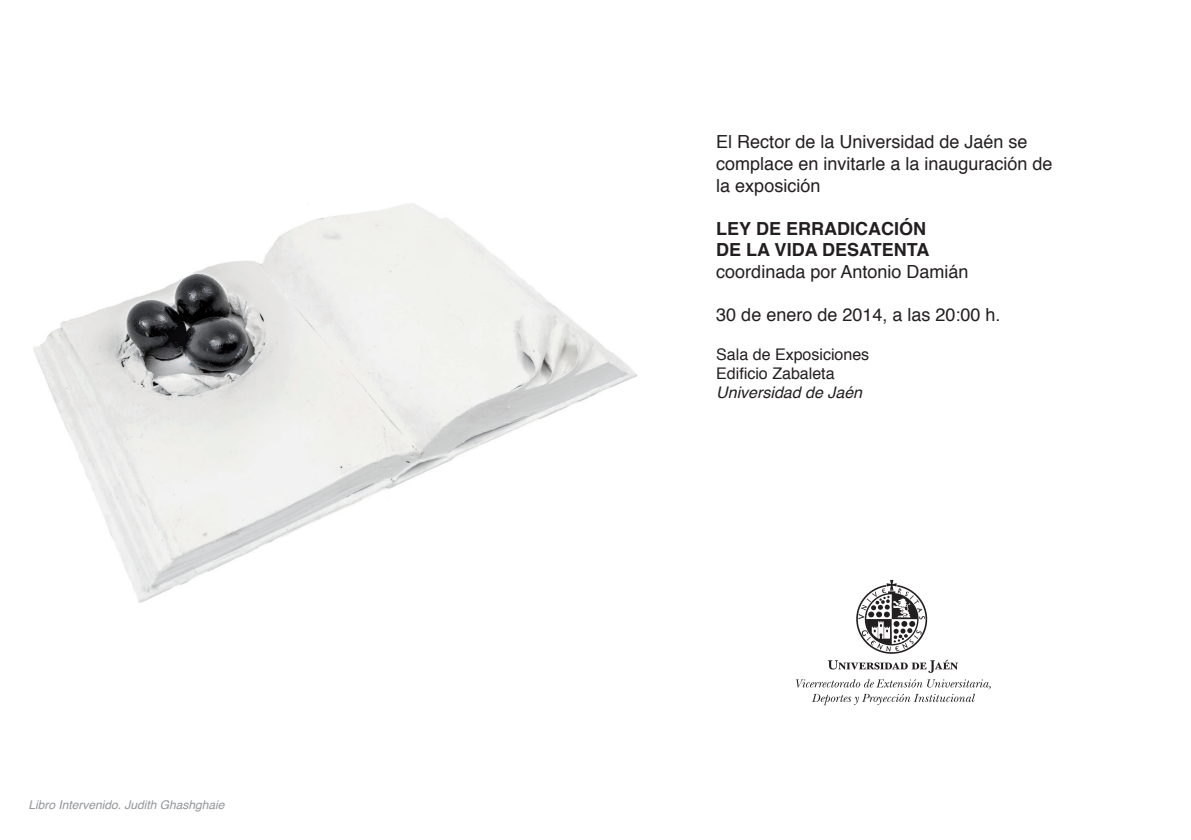
<style>
.page{position:relative;width:1191px;height:840px;background:#fff}
.page>*{position:absolute;margin:0;border:0;box-sizing:border-box;transform-origin:0 0}
.t1{font:18px/21.6px "Helvetica";color:#231f20}
.t2{font:700 18px/21.6px "Helvetica";color:#231f20}
.t3{font:16px/19.2px "Helvetica";color:#231f20}
.t4{font:italic 16px "Helvetica";color:#231f20}
.t5{font:italic 12px "Helvetica";color:#939598}
</style>
<div class="page">
<img style="left:856px;top:579px;width:72px;height:75px">
<svg style="left:795px;top:679px;width:195px;height:25px"></svg>
<svg style="left:827px;top:659px;width:131px;height:13px"></svg>
<img style="left:33px;top:203px;width:605px;height:400px">
<p class="t5" style="left:28px;top:795px;width:198px">Libro Intervenido. Judith Ghashghaie</p>
<p class="t1" style="left:716px;top:132px;width:338px">El Rector de la Universidad de Jaén se complace en invitarle a la inauguración de la exposición</p>
<p class="t2" style="left:716px;top:218px;width:215px">LEY DE ERRADICACIÓN<br>DE LA VIDA DESATENTA</p>
<p class="t1" style="left:716px;top:261px;width:254px">coordinada por Antonio Damián</p>
<p class="t1" style="left:716px;top:304px;width:286px">30 de enero de 2014, a las 20:00 h.</p>
<p class="t3" style="left:716px;top:345px;width:154px">Sala de Exposiciones<br>Edificio Zabaleta</p>
<p class="t4" style="left:716px;top:380px;width:147px">Universidad de Jaén</p>
</div>
